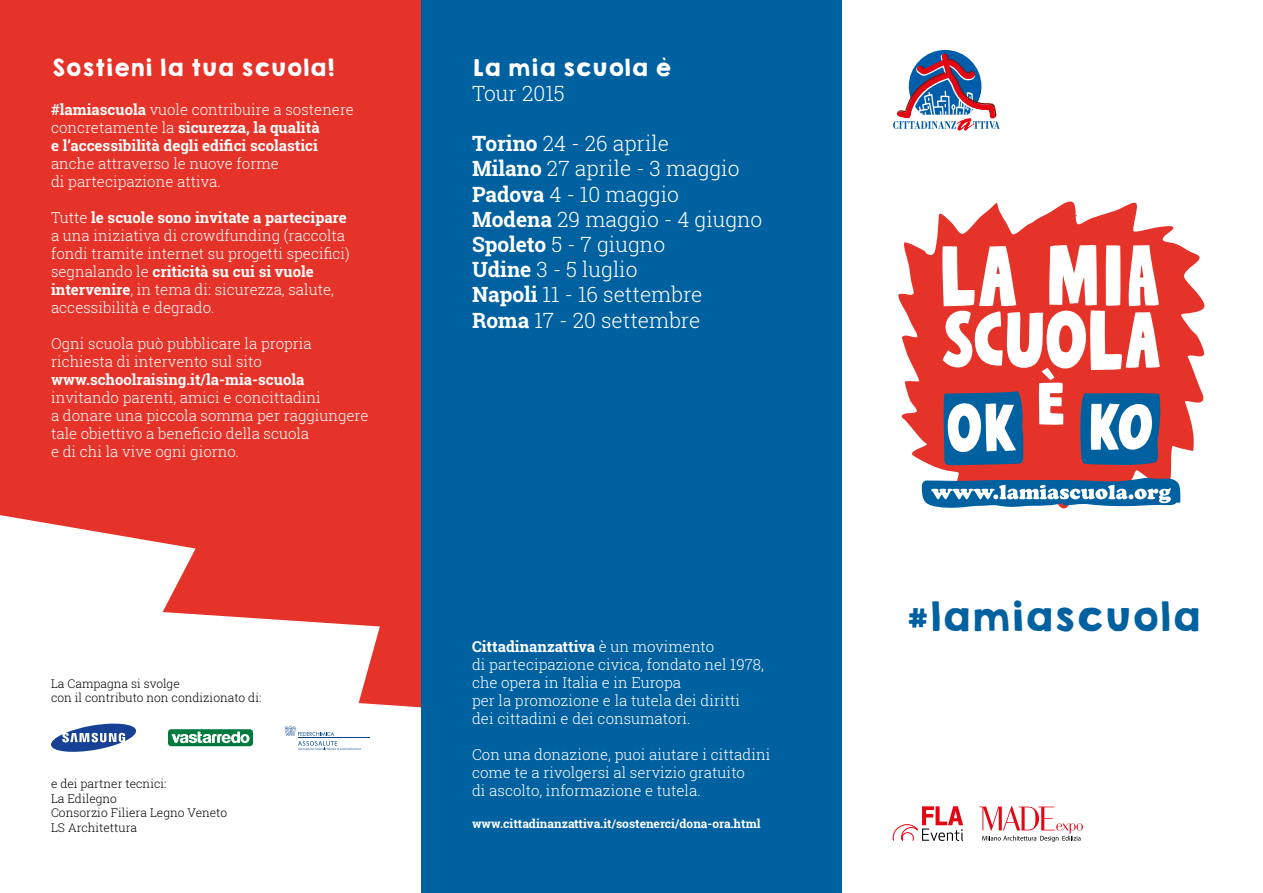
<style>
.page{position:relative;width:1263px;height:893px;background:#fff}
.page>*{position:absolute;margin:0;border:0;box-sizing:border-box;transform-origin:0 0}
.t1{font:36px "KGHAPPY Solid";color:#0061a1}
.t2{font:300 21px/25.2px "Roboto Slab";color:#fff}
.t3{font:21px "KGHAPPY Solid";color:#fff}
.t4{font:300 15px/18px "Roboto Slab";color:#fff}
.t5{font:700 15px/18px "Roboto Slab";color:#fff}
.t6{font:300 12px/14.4px "Roboto Slab";color:#000}
.t7{font:700 12px "Roboto Slab";color:#fff}
.s1{font-weight:300}
.s2{font-weight:700}
</style>
<div class="page">
<div style="left:0;top:0;width:421px;height:893px;background:#e63329"></div>
<svg style="left:196px;top:614px;width:225px;height:279px;background:#fcebea"></svg>
<div style="left:0;top:515px;width:196px;height:378px;background:#fff"></div>
<div style="left:421px;top:0;width:421px;height:893px;background:#0061a1"></div>
<svg style="left:898px;top:201px;width:307px;height:308px;fill:#e63329"></svg>
<svg style="left:941px;top:245px;width:222px;height:222px"></svg>
<svg style="left:920px;top:478px;width:260px;height:30px"></svg>
<svg style="left:893px;top:50px;width:107px;height:81px"></svg>
<svg style="left:979px;top:806px;width:104px;height:36px"></svg>
<svg style="left:893px;top:806px;width:70px;height:35px"></svg>
<svg style="left:50px;top:722px;width:87px;height:32px;background:#90a4cc"></svg>
<div style="left:168px;top:729px;width:85px;height:17px;background:#007a3e;border-radius:3px"></div>
<svg style="left:171px;top:732px;width:78px;height:11px"></svg>
<hr style="left:298px;top:737px;width:72px;height:1px;background:#004289">
<svg style="left:285px;top:726px;width:76px;height:24px;background:#dee6ef"></svg>
<h2 class="t3" style="left:51px;top:51px;width:285px">Sostieni la tua scuola!</h2>
<p class="t5" style="left:51px;top:101px;width:304px">#lamiascuola <span class="s1">vuole contribuire a sostenere concretamente la</span> sicurezza, la qualità<br>e l’accessibilità degli edifici scolastici</p>
<p class="t4" style="left:51px;top:154px;width:229px">anche attraverso le nuove forme di partecipazione attiva.</p>
<p class="t4" style="left:51px;top:208px;width:300px">Tutte <span class="s2">le scuole sono invitate a partecipare </span>a una iniziativa di crowdfunding (raccolta fondi tramite internet su progetti specifici) segnalando le <span class="s2">criticità su cui si vuole intervenire</span>, in tema di: sicurezza, salute, accessibilità e degrado.</p>
<p class="t4" style="left:51px;top:334px;width:262px">Ogni scuola può pubblicare la propria richiesta di intervento sul sito</p>
<p class="t5" style="left:51px;top:371px;width:255px">www.schoolraising.it/la-mia-scuola</p>
<p class="t4" style="left:51px;top:388px;width:319px">invitando parenti, amici e concittadini<br>a donare una piccola somma per raggiungere tale obiettivo a beneficio della scuola<br>e di chi la vive ogni giorno.</p>
<p class="t6" style="left:51px;top:676px;width:212px">La Campagna si svolge<br>con il contributo non condizionato di:</p>
<p class="t6" style="left:51px;top:776px;width:178px">e dei partner tecnici:<br>La Edilegno<br>Consorzio Filiera Legno Veneto<br>LS Architettura</p>
<h2 class="t3" style="left:472px;top:51px;width:201px">La mia scuola è</h2>
<h2 class="t2" style="left:472px;top:80px;width:94px">Tour 2015</h2>
<h2 class="t2" style="left:472px;top:130px;width:292px"><span class="s2">Torino</span> 24 - 26 aprile<br><span class="s2">Milano</span> 27 aprile - 3 maggio<br><span class="s2">Padova</span> 4 - 10 maggio<br><span class="s2">Modena</span> 29 maggio - 4 giugno<br><span class="s2">Spoleto</span> 5 - 7 giugno<br><span class="s2">Udine</span> 3 - 5 luglio<br><span class="s2">Napoli</span> 11 - 16 settembre<br><span class="s2">Roma</span> 17 - 20 settembre</h2>
<p class="t4" style="left:472px;top:637px;width:293px"><span class="s2">Cittadinanzattiva</span> è un movimento<br>di partecipazione civica, fondato nel 1978, che opera in Italia e in Europa<br>per la promozione e la tutela dei diritti dei cittadini e dei consumatori.</p>
<p class="t4" style="left:472px;top:745px;width:300px">Con una donazione, puoi aiutare i cittadini come te a rivolgersi al servizio gratuito<br>di ascolto, informazione e tutela.</p>
<p class="t7" style="left:472px;top:815px;width:290px">www.cittadinanzattiva.it/sostenerci/dona-ora.html</p>
<h1 class="t1" style="left:905px;top:589px;width:297px">#lamiascuola</h1>
</div>
